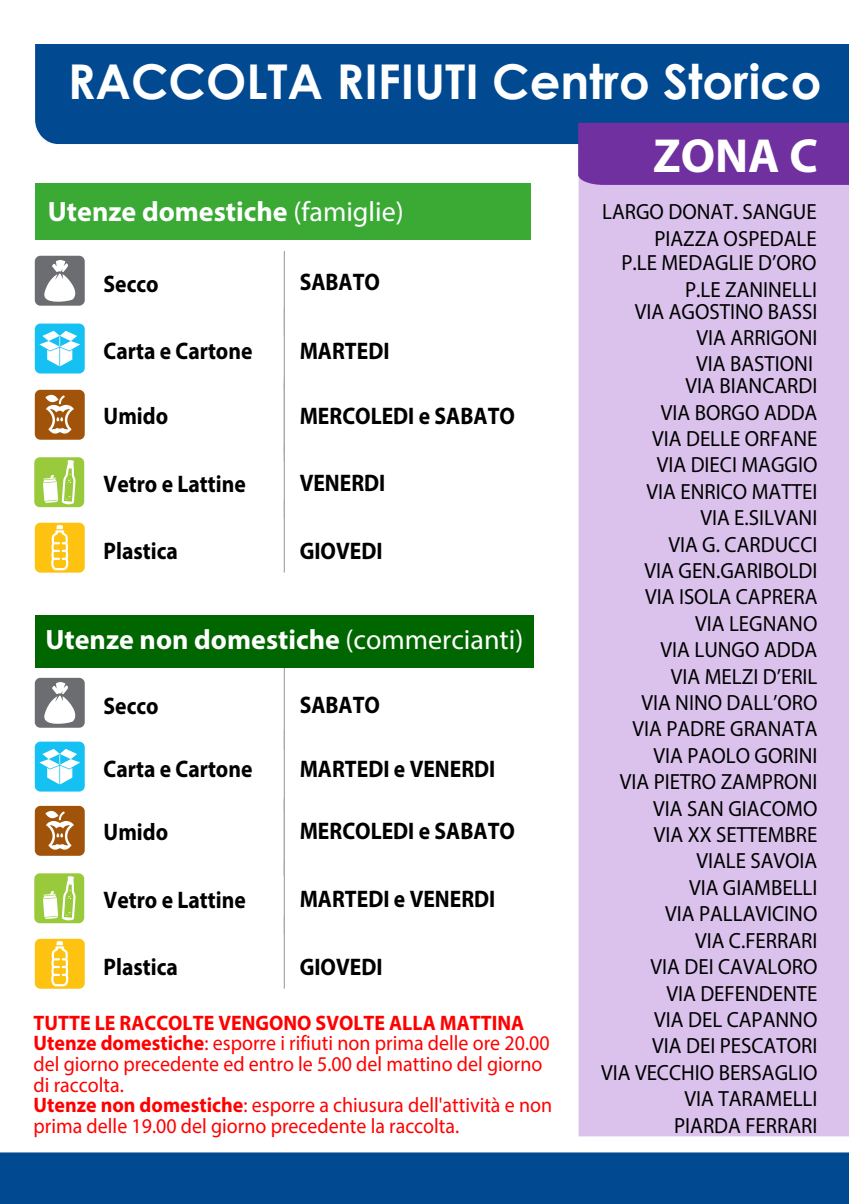
<style>
.page{position:relative;width:849px;height:1204px;background:#fff}
.page>*{position:absolute;margin:0;border:0;box-sizing:border-box;transform-origin:0 0}
.t1{font:700 48px "Century Gothic";color:#fff}
.t2{font:700 48px "Myriad Pro";color:#fff}
.t3{font:700 28px "Myriad Pro";color:#fff}
.t4{font:700 24px "Myriad Pro";color:#000;scale:.9 1}
.t5{font:22px/26.4px "Myriad Pro";color:#000;text-align:right;scale:.95 1}
.t6{font:21px/20.6px "Myriad Pro";color:#f00;scale:.95 1}
.s1{font-weight:400}
.s2{font-weight:700}
</style>
<div class="page">
<div style="left:578px;top:185px;width:271px;height:951px;background:#dac2ec"></div>
<div style="left:0;top:1152px;width:849px;height:52px;background:#014990"></div>
<div style="left:36px;top:184px;width:494px;height:56px;background:#3aaa35"></div>
<hr style="left:284px;top:251px;width:1px;height:85px;background:#a8a9ad">
<hr style="left:284px;top:308px;width:1px;height:82px;background:#a8a9ad">
<hr style="left:284px;top:378px;width:1px;height:75px;background:#a8a9ad">
<hr style="left:284px;top:445px;width:1px;height:73px;background:#a8a9ad">
<div style="left:35px;top:256px;width:50px;height:50px;background:#6c6d70;border-radius:6px"></div>
<svg style="left:41px;top:260px;width:38px;height:46px"></svg>
<div style="left:35px;top:324px;width:50px;height:49px;background:#15c0f2;border-radius:6px"></div>
<svg style="left:39px;top:331px;width:41px;height:35px"></svg>
<div style="left:35px;top:390px;width:50px;height:50px;background:#a15409;border-radius:6px"></div>
<svg style="left:45px;top:395px;width:29px;height:39px"></svg>
<div style="left:34px;top:457px;width:50px;height:50px;background:#99ca3b;border-radius:6px"></div>
<svg style="left:43px;top:460px;width:33px;height:44px"></svg>
<hr style="left:284px;top:665px;width:1px;height:85px;background:#a8a9ad">
<hr style="left:284px;top:730px;width:1px;height:82px;background:#a8a9ad">
<hr style="left:284px;top:800px;width:1px;height:75px;background:#a8a9ad">
<hr style="left:284px;top:861px;width:1px;height:73px;background:#a8a9ad">
<div style="left:35px;top:678px;width:50px;height:50px;background:#6c6d70;border-radius:6px"></div>
<svg style="left:41px;top:682px;width:38px;height:46px"></svg>
<div style="left:35px;top:742px;width:50px;height:49px;background:#15c0f2;border-radius:6px"></div>
<svg style="left:39px;top:749px;width:41px;height:35px"></svg>
<div style="left:35px;top:806px;width:50px;height:50px;background:#a15409;border-radius:6px"></div>
<svg style="left:45px;top:811px;width:29px;height:39px"></svg>
<div style="left:34px;top:873px;width:50px;height:50px;background:#99ca3b;border-radius:6px"></div>
<svg style="left:43px;top:876px;width:33px;height:44px"></svg>
<div style="left:35px;top:523px;width:50px;height:50px;background:#fec210;border-radius:6px"></div>
<svg style="left:51px;top:525px;width:18px;height:45px"></svg>
<hr style="left:284px;top:499px;width:1px;height:73px;background:#a8a9ad">
<div style="left:35px;top:939px;width:50px;height:50px;background:#fec210;border-radius:6px"></div>
<svg style="left:51px;top:941px;width:18px;height:45px"></svg>
<hr style="left:284px;top:915px;width:1px;height:73px;background:#a8a9ad">
<div style="left:35px;top:44px;width:814px;height:100px;background:#014990"></div>
<div style="left:578px;top:123px;width:271px;height:62px;background:#7030a0"></div>
<div style="left:35px;top:615px;width:499px;height:52px;background:#060"></div>
<h1 class="t1" style="left:68px;top:46px;width:755px">RACCOLTA RIFIUTI Centro Storico</h1>
<h1 class="t2" style="left:653px;top:124px;width:166px">ZONA C</h1>
<p class="t3" style="left:48px;top:193px;width:357px">Utenze domestiche <span class="s1">(famiglie)</span></p>
<p class="t4" style="left:104px;top:268px;width:63px">Secco</p>
<p class="t4" style="left:300px;top:267px;width:91px">SABATO</p>
<p class="t4" style="left:104px;top:335px;width:167px">Carta e Cartone</p>
<p class="t4" style="left:300px;top:335px;width:101px">MARTEDI</p>
<p class="t4" style="left:104px;top:400px;width:73px">Umido</p>
<p class="t4" style="left:300px;top:400px;width:241px">MERCOLEDI e SABATO</p>
<p class="t4" style="left:104px;top:469px;width:159px">Vetro e Lattine</p>
<p class="t4" style="left:300px;top:467px;width:97px">VENERDI</p>
<p class="t4" style="left:104px;top:535px;width:84px">Plastica</p>
<p class="t4" style="left:300px;top:535px;width:94px">GIOVEDI</p>
<p class="t3" style="left:45px;top:621px;width:479px">Utenze non domestiche <span class="s1">(commercianti)</span></p>
<p class="t4" style="left:104px;top:690px;width:63px">Secco</p>
<p class="t4" style="left:300px;top:689px;width:91px">SABATO</p>
<p class="t4" style="left:104px;top:753px;width:167px">Carta e Cartone</p>
<p class="t4" style="left:300px;top:753px;width:219px">MARTEDI e VENERDI</p>
<p class="t4" style="left:104px;top:816px;width:73px">Umido</p>
<p class="t4" style="left:300px;top:815px;width:241px">MERCOLEDI e SABATO</p>
<p class="t4" style="left:104px;top:885px;width:159px">Vetro e Lattine</p>
<p class="t4" style="left:300px;top:883px;width:219px">MARTEDI e VENERDI</p>
<p class="t4" style="left:104px;top:951px;width:84px">Plastica</p>
<p class="t4" style="left:300px;top:951px;width:94px">GIOVEDI</p>
<p class="t6" style="left:34px;top:1013px;width:547px"><span class="s2">TUTTE LE RACCOLTE VENGONO SVOLTE ALLA MATTINA Utenze domestiche</span>: esporre i rifiuti non prima delle ore 20.00 del giorno precedente ed entro le 5.00 del mattino del giorno di raccolta.<br><span class="s2">Utenze non domestiche</span>: esporre a chiusura dell'attività e non prima delle 19.00 del giorno precedente la raccolta.</p>
<p class="t5" style="left:602px;top:198px;width:227px">LARGO DONAT. SANGUE<br>PIAZZA OSPEDALE</p>
<p class="t5" style="left:621px;top:249px;width:207px">P.LE MEDAGLIE D’ORO<br>P.LE ZANINELLI</p>
<p class="t5" style="left:696px;top:298px;width:129px;text-align:justify;text-indent:-61px">VIA AGOSTINO BASSI VIA ARRIGONI VIA BASTIONI</p>
<p class="t5" style="left:601px;top:372px;width:229px">VIA BIANCARDI<br>VIA BORGO ADDA<br>VIA DELLE ORFANE<br>VIA DIECI MAGGIO<br>VIA ENRICO MATTEI<br>VIA E.SILVANI<br>VIA G. CARDUCCI<br>VIA GEN.GARIBOLDI<br>VIA ISOLA CAPRERA<br>VIA LEGNANO<br>VIA LUNGO ADDA<br>VIA MELZI D’ERIL<br>VIA NINO DALL’ORO<br>VIA PADRE GRANATA<br>VIA PAOLO GORINI<br>VIA PIETRO ZAMPRONI<br>VIA SAN GIACOMO<br>VIA XX SETTEMBRE<br>VIALE SAVOIA<br>VIA GIAMBELLI<br>VIA PALLAVICINO<br>VIA C.FERRARI<br>VIA DEI CAVALORO<br>VIA DEFENDENTE<br>VIA DEL CAPANNO<br>VIA DEI PESCATORI<br>VIA VECCHIO BERSAGLIO<br>VIA TARAMELLI<br>PIARDA FERRARI</p>
</div>
